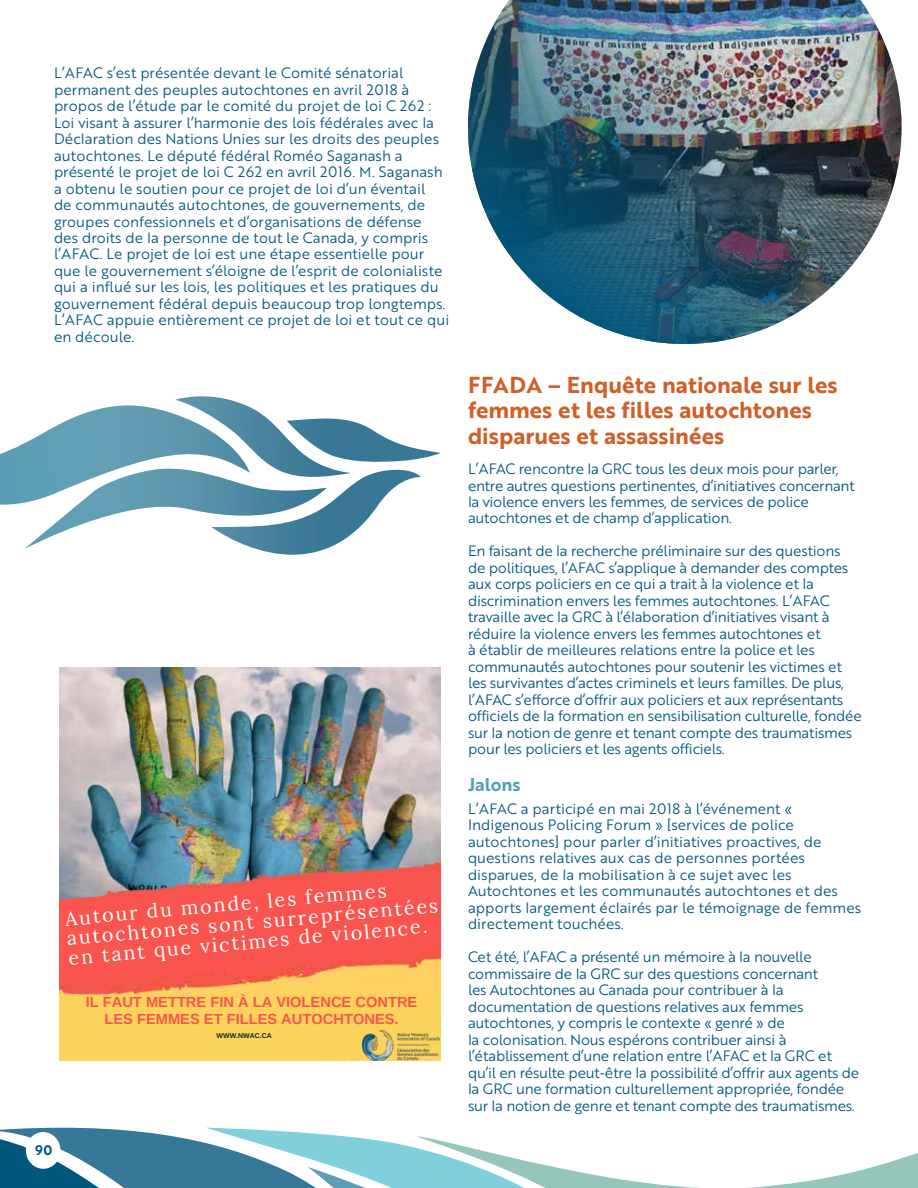
<style>
.page{position:relative;width:918px;height:1188px;background:#fff}
.page>*{position:absolute;margin:0;border:0;box-sizing:border-box;transform-origin:0 0}
.t1{font:22.5px/25.5px "Brother 1816 Bold";color:#d05f28}
.t2{font:19.5px/19.6px "Lora";color:#fff}
.t3{font:18px "Brother 1816 Bold";color:#5a9eb5}
.t4{font:14.7px/16.5px "Brother 1816 Book";letter-spacing:-.005em;color:#00587f}
.t5{font:700 14.7px/16.6px "Arimo";color:#f9544e;text-align:center}
.t6{font:13.5px "Brother 1816 Bold";color:#00587f}
.t7{font:700 6.9px "Arimo";color:#222}
</style>
<div class="page">
<img style="left:60px;top:667px;width:381px;height:393px">
<div style="left:63px;top:998px;width:377px;height:62px;background:#f9d35b"></div>
<svg style="left:60px;top:869px;width:381px;height:115px;background:#eb6256"></svg>
<img style="left:363px;top:1031px;width:76px;height:29px">
<img style="left:468px;top:0;width:434px;height:344px">
<svg style="left:0;top:396px;width:441px;height:159px"></svg>
<svg style="left:0;top:1127px;width:918px;height:61px"></svg>
<div style="left:26px;top:1132px;width:34px;height:37px;background:#fff;border-radius:50%"></div>
<p class="t4" style="left:54px;top:64px;width:397px">L’AFAC s’est présentée devant le Comité sénatorial permanent des peuples autochtones en avril 2018 à propos de l’étude par le comité du projet de loi C 262 :<br>Loi visant à assurer l’harmonie des lois fédérales avec la Déclaration des Nations Unies sur les droits des peuples autochtones. Le député fédéral Roméo Saganash a présenté le projet de loi C 262 en avril 2016. M. Saganash a obtenu le soutien pour ce projet de loi d’un éventail<br>de communautés autochtones, de gouvernements, de groupes confessionnels et d’organisations de défense des droits de la personne de tout le Canada, y compris l’AFAC. Le projet de loi est une étape essentielle pour que le gouvernement s’éloigne de l’esprit de colonialiste qui a influé sur les lois, les politiques et les pratiques du gouvernement fédéral depuis beaucoup trop longtemps.<br>L’AFAC appuie entièrement ce projet de loi et tout ce qui en découle.</p>
<h2 class="t2" style="left:64px;top:907px;width:374px;rotate:-5deg">Autour du monde, les femmes autochtones sont surreprésentées en tant que victimes de violence.</h2>
<p class="t5" style="left:86px;top:994px;width:333px">IL FAUT METTRE FIN À LA VIOLENCE CONTRE<br>LES FEMMES ET FILLES AUTOCHTONES.</p>
<p class="t7" style="left:217px;top:1030px;width:57px">WWW.NWAC.CA</p>
<p class="t6" style="left:35px;top:1140px;width:19px">90</p>
<h1 class="t1" style="left:468px;top:371px;width:371px">FFADA – Enquête nationale sur les femmes et les filles autochtones disparues et assassinées</h1>
<p class="t4" style="left:468px;top:460px;width:388px">L’AFAC rencontre la GRC tous les deux mois pour parler, entre autres questions pertinentes, d’initiatives concernant la violence envers les femmes, de services de police autochtones et de champ d’application.</p>
<p class="t4" style="left:468px;top:542px;width:395px">En faisant de la recherche préliminaire sur des questions<br>de politiques, l’AFAC s’applique à demander des comptes aux corps policiers en ce qui a trait à la violence et la discrimination envers les femmes autochtones. L’AFAC travaille avec la GRC à l’élaboration d’initiatives visant à réduire la violence envers les femmes autochtones et<br>à établir de meilleures relations entre la police et les communautés autochtones pour soutenir les victimes et les survivantes d’actes criminels et leurs familles. De plus, l’AFAC s’efforce d’offrir aux policiers et aux représentants officiels de la formation en sensibilisation culturelle, fondée sur la notion de genre et tenant compte des traumatismes pour les policiers et les agents officiels.</p>
<p class="t3" style="left:468px;top:770px;width:54px">Jalons</p>
<p class="t4" style="left:468px;top:800px;width:395px">L’AFAC a participé en mai 2018 à l’événement « Indigenous Policing Forum » [services de police autochtones] pour parler d’initiatives proactives, de questions relatives aux cas de personnes portées disparues, de la mobilisation à ce sujet avec les Autochtones et les communautés autochtones et des apports largement éclairés par le témoignage de femmes directement touchées.</p>
<p class="t4" style="left:468px;top:948px;width:393px">Cet été, l’AFAC a présenté un mémoire à la nouvelle commissaire de la GRC sur des questions concernant<br>les Autochtones au Canada pour contribuer à la documentation de questions relatives aux femmes autochtones, y compris le contexte « genré » de<br>la colonisation. Nous espérons contribuer ainsi à l’établissement d’une relation entre l’AFAC et la GRC et qu’il en résulte peut-être la possibilité d’offrir aux agents de la GRC une formation culturellement appropriée, fondée sur la notion de genre et tenant compte des traumatismes.</p>
</div>
